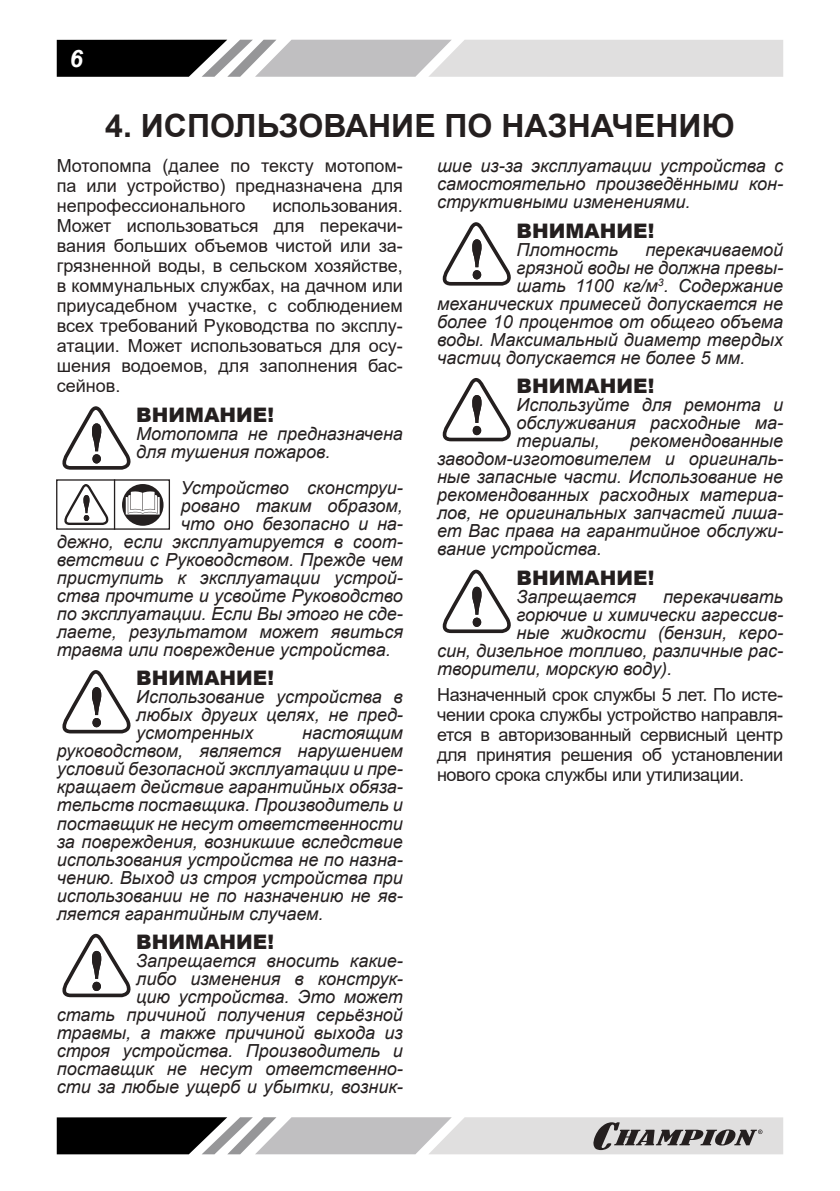
<style>
.page{position:relative;width:840px;height:1191px;background:#fff}
.page>*{position:absolute;margin:0;border:0;box-sizing:border-box;transform-origin:0 0}
.t1{font:700 32px "Arial";color:#241f1f}
.t2{font:italic 700 24px "Arial";color:#fff}
.t3{font:900 20px "Arial";color:#241f1f}
.t4{font:italic 18px/18px "Arial";color:#241f1f;text-align:justify}
.t5{font:18px/20px "Arial";color:#241f1f;text-align:justify}
</style>
<div class="page">
<svg style="left:57px;top:40px;width:725px;height:37px;background:#aaa9aa"></svg>
<svg style="left:57px;top:1117px;width:725px;height:37px;background:#9e9e9e"></svg>
<svg style="left:62px;top:406px;width:69px;height:64px"></svg>
<svg style="left:122px;top:484px;width:41px;height:42px"></svg>
<svg style="left:64px;top:484px;width:45px;height:41px"></svg>
<div style="left:56px;top:479px;width:114px;height:51px;border:1px solid #241f1f"></div>
<hr style="left:114px;top:479px;width:1px;height:51px;background:#241f1f">
<svg style="left:62px;top:670px;width:69px;height:63px"></svg>
<svg style="left:62px;top:933px;width:69px;height:64px"></svg>
<svg style="left:442px;top:222px;width:69px;height:64px"></svg>
<svg style="left:442px;top:378px;width:69px;height:63px"></svg>
<svg style="left:442px;top:569px;width:69px;height:64px"></svg>
<h2 class="t2" style="left:70px;top:44px;width:15px">6</h2>
<h1 class="t1" style="left:105px;top:103px;width:630px">4. ИСПОЛЬЗОВАНИЕ ПО НАЗНАЧЕНИЮ</h1>
<p class="t5" style="left:57px;top:155px;width:347px">Мотопомпа (далее по тексту мотопом&shy;па или устройство) предназначена для непрофессионального</p>
<p class="t4" style="left:437px;top:157px;width:347px">шие из-за эксплуатации устройства с самостоятельно произведёнными кон&shy;структивными изменениями.</p>
<p class="t3" style="left:516px;top:216px;width:139px">ВНИМАНИЕ!</p>
<p class="t4" style="left:516px;top:240px;width:103px">Плотность</p>
<p class="t4" style="left:645px;top:240px;width:139px">перекачиваемой</p>
<p class="t4" style="left:516px;top:258px;width:268px">грязной воды не должна превы-</p>
<p class="t4" style="left:516px;top:276px;width:268px">шать 1100 кг/м<sup>3</sup>. Содержание</p>
<p class="t4" style="left:437px;top:294px;width:347px">механических примесей допускается не</p>
<p class="t4" style="left:437px;top:312px;width:347px">более 10 процентов от общего объема</p>
<p class="t4" style="left:437px;top:330px;width:347px">воды. Максимальный диаметр твердых</p>
<p class="t4" style="left:437px;top:348px;width:309px">частиц допускается не более 5 мм.</p>
<p class="t3" style="left:516px;top:372px;width:139px">ВНИМАНИЕ!</p>
<p class="t4" style="left:516px;top:396px;width:268px">Используйте для ремонта и обслуживания расходные ма&shy;териалы,</p>
<p class="t5" style="left:57px;top:195px;width:347px;text-indent:215px">использования.<br>Может использоваться для перекачи&shy;вания больших объемов чистой или за&shy;грязненной воды, в сельском хозяйстве, в коммунальных службах, на дачном или приусадебном участке, с соблюдением всех требований Руководства по эксплу&shy;атации. Может использоваться для осу&shy;шения водоемов, для заполнения бас&shy;сейнов.</p>
<p class="t3" style="left:136px;top:400px;width:139px">ВНИМАНИЕ!</p>
<p class="t4" style="left:136px;top:424px;width:268px">Мотопомпа не предназначена для тушения пожаров.</p>
<p class="t4" style="left:181px;top:478px;width:224px">Устройство сконструи-</p>
<p class="t4" style="left:181px;top:496px;width:224px">ровано таким образом,</p>
<p class="t4" style="left:181px;top:514px;width:224px">что оно безопасно и на-</p>
<p class="t4" style="left:57px;top:532px;width:347px">дежно, если эксплуатируется в соот-</p>
<p class="t4" style="left:57px;top:550px;width:347px">ветствии с Руководством. Прежде чем</p>
<p class="t4" style="left:57px;top:568px;width:347px">приступить к эксплуатации устрой-</p>
<p class="t4" style="left:57px;top:586px;width:347px">ства прочтите и усвойте Руководство</p>
<p class="t4" style="left:57px;top:604px;width:347px">по эксплуатации. Если Вы этого не сде-</p>
<p class="t4" style="left:57px;top:622px;width:347px">лаете, результатом может явиться</p>
<p class="t4" style="left:57px;top:640px;width:335px">травма или повреждение устройства.</p>
<p class="t3" style="left:136px;top:664px;width:139px">ВНИМАНИЕ!</p>
<p class="t4" style="left:136px;top:688px;width:268px">Использование устройства в любых других целях, не пред&shy;усмотренных</p>
<p class="t4" style="left:437px;top:432px;width:347px;text-indent:193px">рекомендованные заводом-изготовителем и оригиналь&shy;ные запасные части. Использование не рекомендованных расходных материа&shy;лов, не оригинальных запчастей лиша&shy;ет Вас права на гарантийное обслужи&shy;вание устройства.</p>
<p class="t3" style="left:516px;top:563px;width:139px">ВНИМАНИЕ!</p>
<p class="t4" style="left:516px;top:588px;width:121px">Запрещается</p>
<p class="t4" style="left:662px;top:588px;width:122px">перекачивать</p>
<p class="t4" style="left:516px;top:606px;width:268px">горючие и химически агрессив-</p>
<p class="t4" style="left:516px;top:624px;width:268px">ные жидкости (бензин, керо-</p>
<p class="t4" style="left:437px;top:642px;width:347px">син, дизельное топливо, различные рас-</p>
<p class="t4" style="left:437px;top:660px;width:236px">творители, морскую воду).</p>
<p class="t5" style="left:437px;top:684px;width:347px">Назначенный срок службы 5 лет. По исте&shy;чении срока службы устройство направля&shy;ется в авторизованный сервисный центр для принятия решения об установлении нового срока службы или утилизации.</p>
<p class="t4" style="left:57px;top:724px;width:347px;text-indent:245px">настоящим руководством, является нарушением условий безопасной эксплуатации и пре&shy;кращает действие гарантийных обяза&shy;тельств поставщика. Производитель и поставщик не несут ответственности за повреждения, возникшие вследствие использования устройства не по назна&shy;чению. Выход из строя устройства при использовании не по назначению не яв&shy;ляется гарантийным случаем.</p>
<p class="t3" style="left:136px;top:927px;width:139px">ВНИМАНИЕ!</p>
<p class="t4" style="left:57px;top:952px;width:347px;text-align:right">Запрещается вносить какие-<br>либо изменения в конструк-<br>цию устройства. Это может<br>стать причиной получения серьёзной травмы, а также причиной выхода из строя устройства. Производитель и поставщик не несут ответственно&shy;сти за любые ущерб и убытки, возник-</p>
</div>
